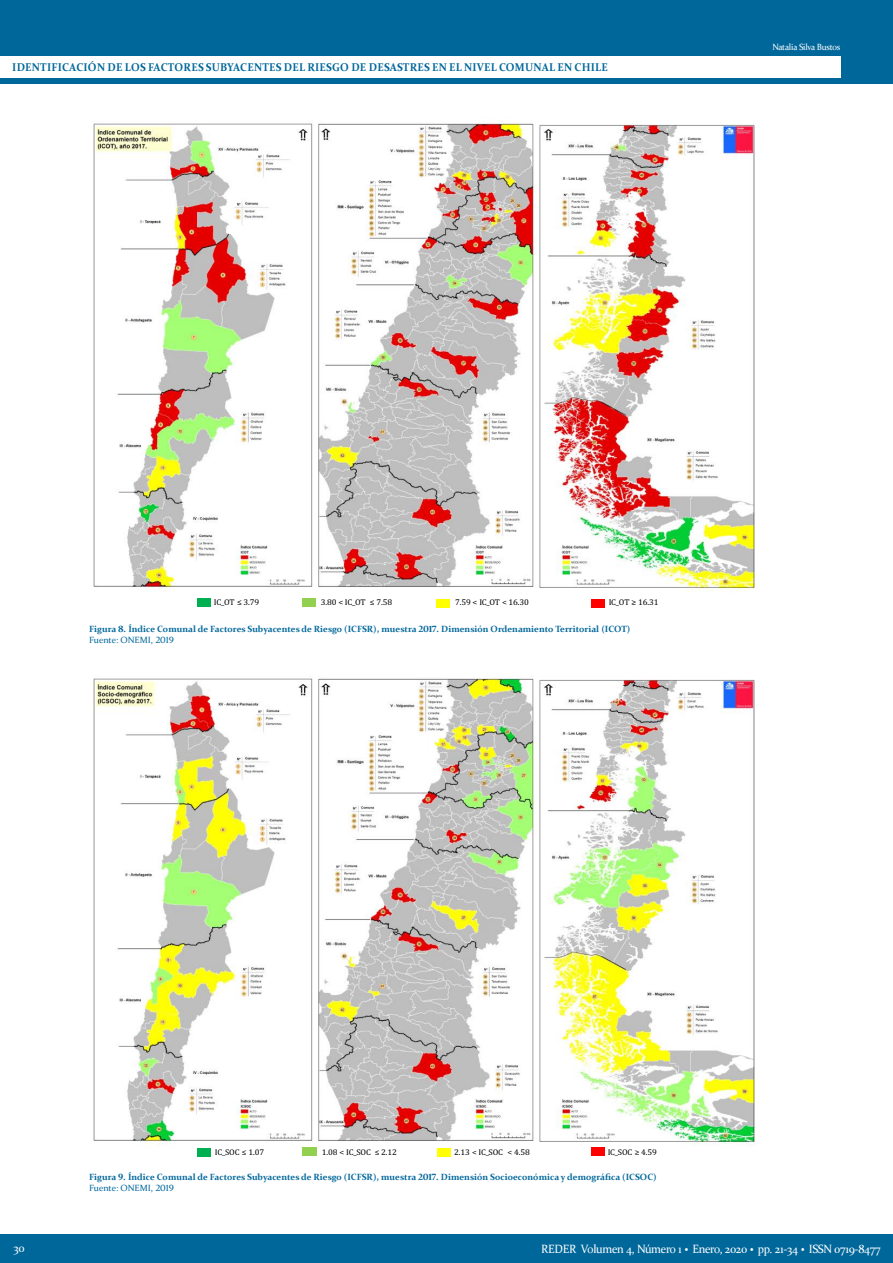
<style>
.page{position:relative;width:893px;height:1263px;background:#fff}
.page>*{position:absolute;margin:0;border:0;box-sizing:border-box;transform-origin:0 0}
.t1{font:12px "Constantia";letter-spacing:-.025em;color:#fff;scale:.95 1}
.t2{font:700 11.25px "Constantia";letter-spacing:.02em;color:#00679b;scale:.95 1}
.Pie_de_foto{font:700 9px "Constantia";color:#00679b}
.Pie_de_foto-2{font:9px "Constantia";color:#00679b}
.t3{font:9px "Constantia";letter-spacing:-.025em;color:#fff;scale:.95 1}
.t4{font:8.4px "Cambria";letter-spacing:-.015em;color:#000}
.s1{font-weight:700;font-size:18px}
</style>
<div class="page">
<img style="left:93px;top:122px;width:662px;height:471px">
<div style="left:197px;top:598px;width:13px;height:9px;background:#00b050"></div>
<div style="left:302px;top:598px;width:14px;height:9px;background:#92d050"></div>
<div style="left:436px;top:599px;width:14px;height:9px;background:#ff0"></div>
<div style="left:591px;top:599px;width:14px;height:8px;background:#f00"></div>
<img style="left:93px;top:677px;width:662px;height:472px">
<div style="left:197px;top:1148px;width:14px;height:8px;background:#00b050"></div>
<div style="left:302px;top:1148px;width:14px;height:8px;background:#92d050"></div>
<div style="left:437px;top:1148px;width:13px;height:8px;background:#ff0"></div>
<div style="left:591px;top:1148px;width:14px;height:8px;background:#f00"></div>
<div style="left:0;top:0;width:893px;height:84px;background:#00679b"></div>
<div style="left:0;top:56px;width:840px;height:22px;background:#fff"></div>
<div style="left:0;top:1234px;width:893px;height:29px;background:#00679b"></div>
<p class="t2" style="left:12px;top:60px;width:628px">IDENTIFICACIÓN DE LOS FACTORES SUBYACENTES DEL RIESGO DE DESASTRES EN EL NIVEL COMUNAL EN CHILE</p>
<p class="t3" style="left:772px;top:41px;width:73px">Natalia Silva Bustos</p>
<p class="t4" style="left:214px;top:597px;width:47px">IC_OT ≤ 3.79</p>
<p class="t4" style="left:321px;top:597px;width:73px">3.80 &lt; IC_OT ≤ 7.58</p>
<p class="t4" style="left:455px;top:597px;width:75px">7.59 &lt; IC_OT &lt; 16.30</p>
<p class="t4" style="left:609px;top:597px;width:52px">IC_OT ≥ 16.31</p>
<p class="Pie_de_foto" style="left:89px;top:623px;width:543px">Figura 8. Índice Comunal de Factores Subyacentes de Riesgo (ICFSR), muestra 2017. Dimensión Ordenamiento Territorial (ICOT)</p>
<p class="Pie_de_foto-2" style="left:89px;top:634px;width:86px">Fuente: ONEMI, 2019</p>
<p class="t4" style="left:215px;top:1147px;width:51px">IC_SOC ≤ 1.07</p>
<p class="t4" style="left:322px;top:1147px;width:77px">1.08 &lt; IC_SOC ≤ 2.12</p>
<p class="t4" style="left:454px;top:1147px;width:77px">2.13 &lt; IC_SOC &lt; 4.58</p>
<p class="t4" style="left:608px;top:1147px;width:51px">IC_SOC ≥ 4.59</p>
<p class="Pie_de_foto" style="left:89px;top:1170px;width:569px">Figura 9. Índice Comunal de Factores Subyacentes de Riesgo (ICFSR), muestra 2017. Dimensión Socioeconómica y demográfica (ICSOC)</p>
<p class="Pie_de_foto-2" style="left:89px;top:1181px;width:86px">Fuente: ONEMI, 2019</p>
<h1 class="t1" style="left:14px;top:1239px;width:13px">30</h1>
<h1 class="t1" style="left:541px;top:1240px;width:359px">REDER Volumen 4, Número 1 <span class="s1">·</span> Enero, 2020 <span class="s1">·</span> pp. 21-34 <span class="s1">·</span> ISSN 0719-8477</h1>
</div>
